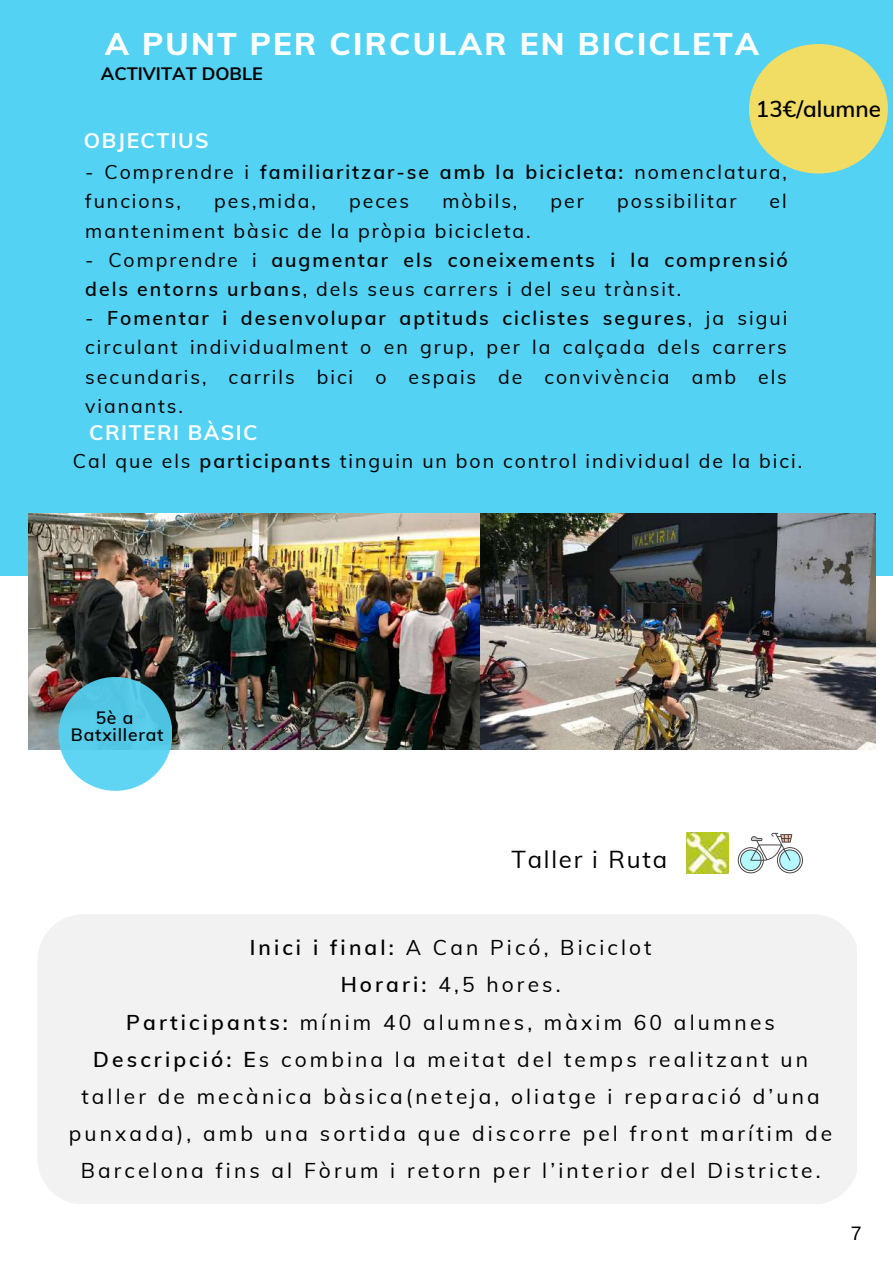
<style>
.page{position:relative;width:893px;height:1264px;background:#fff}
.page>*{position:absolute;margin:0;border:0;box-sizing:border-box;transform-origin:0 0}
.t1{font:800 31.35px "Muli";letter-spacing:.07em;color:#fff}
.t2{font:24px "Muli";letter-spacing:.075em;color:#000}
.t3{font:600 22.5px "Muli";color:#000}
.t4{font:21px/37.2px "Muli";letter-spacing:.15em;color:#000;text-align:center}
.t5{font:700 21px "Muli";letter-spacing:.07em;color:#fff}
.t6{font:19.5px/29.2px "Muli";letter-spacing:.1em;color:#000}
.t7{font:600 19.5px/29.2px "Muli";letter-spacing:.1em;color:#000}
.t8{font:19.5px "Arimo";color:#000}
.t9{font:700 18px "Muli";color:#000}
.t10{font:600 17.4px/17.1px "Muli";letter-spacing:.045em;color:#000;text-align:center}
.s1{font-weight:600}
.s2{font-weight:400}
</style>
<div class="page">
<div style="left:0;top:0;width:892px;height:576px;background:#54d2f3"></div>
<div style="left:38px;top:914px;width:819px;height:289px;background:#f2f2f2"></div>
<svg style="left:737px;top:832px;width:65px;height:41px"></svg>
<img style="left:686px;top:832px;width:42px;height:41px">
<img style="left:28px;top:513px;width:847px;height:236px">
<div style="left:58px;top:677px;width:114px;height:113px;background:#57ccea;border-radius:50%"></div>
<div style="left:749px;top:44px;width:138px;height:129px;background:#f2dd64;border-radius:50%"></div>
<h1 class="t1" style="left:105px;top:23px;width:655px">A PUNT PER CIRCULAR EN BICICLETA</h1>
<p class="t9" style="left:101px;top:62px;width:163px">ACTIVITAT DOBLE</p>
<p class="t5" style="left:84px;top:126px;width:126px">OBJECTIUS</p>
<p class="t3" style="left:755px;top:94px;width:127px">13€/alumne</p>
<p class="t6" style="left:85px;top:157px;width:703px">- Comprendre i <span class="s1">familiaritzar-se amb la bicicleta:</span> nomenclatura, funcions,</p>
<p class="t6" style="left:214px;top:186px;width:103px">pes,mida,</p>
<p class="t6" style="left:349px;top:186px;width:61px">peces</p>
<p class="t6" style="left:442px;top:186px;width:77px">mòbils,</p>
<p class="t6" style="left:550px;top:186px;width:35px">per</p>
<p class="t6" style="left:617px;top:186px;width:121px">possibilitar</p>
<p class="t6" style="left:769px;top:186px;width:19px">el</p>
<p class="t6" style="left:85px;top:215px;width:447px">manteniment bàsic de la pròpia bicicleta.</p>
<p class="t7" style="left:85px;top:245px;width:704px"><span class="s2">- Comprendre i</span> augmentar els coneixements i la comprensió dels entorns urbans<span class="s2">, dels seus carrers i del seu trànsit.</span></p>
<p class="t6" style="left:85px;top:303px;width:703px;text-align:justify">- <span class="s1">Fomentar i desenvolupar aptituds ciclistes segures</span>, ja sigui circulant individualment o en grup, per la calçada dels carrers secundaris, carrils bici o espais de convivència amb els vianants.</p>
<p class="t5" style="left:89px;top:418px;width:170px">CRITERI BÀSIC</p>
<p class="t6" style="left:73px;top:446px;width:730px">Cal que els <span class="s1">participants</span> tinguin un bon control individual de la bici.</p>
<p class="t10" style="left:71px;top:708px;width:94px">5è a<br>Batxillerat</p>
<p class="t2" style="left:511px;top:843px;width:157px">Taller i Ruta</p>
<p class="t4" style="left:69px;top:928px;width:765px"><span class="s1">Inici i final:</span> A Can Picó, Biciclot<br><span class="s1">Horari:</span> 4,5 hores.<br><span class="s1">Participants:</span> mínim 40 alumnes, màxim 60 alumnes <span class="s1">Descripció: E</span>s combina la meitat del temps realitzant un taller de mecànica bàsica(neteja, oliatge i reparació d’una punxada), amb una sortida que discorre pel front marítim de Barcelona fins al Fòrum i retorn per l’interior del Districte.</p>
<p class="t8" style="left:850px;top:1221px;width:12px">7</p>
</div>
